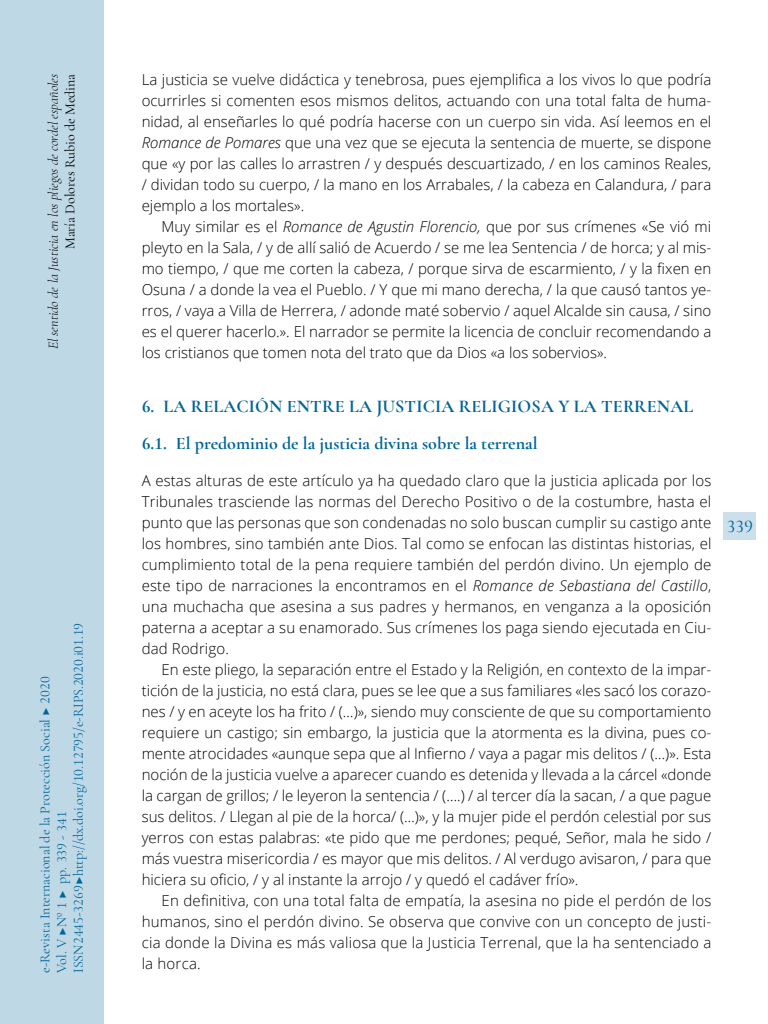
<style>
.page{position:relative;width:768px;height:1024px;background:#fff}
.page>*{position:absolute;margin:0;border:0;box-sizing:border-box;transform-origin:0 0}
.t1{font:700 18px/37.6px "Cormorant Garamond";color:#006599}
.t2{font:500 18px "Cormorant Garamond";color:#006599}
.t3{font:300 15px/21px "Open Sans";color:#000;text-align:justify}
.t4{font:14px/16.8px "Cormorant Garamond";color:#006599}
.t5{font:italic 300 14px "Cormorant Garamond";color:#000}
.t6{font:14px "Cormorant Garamond";color:#000}
.s1{font-style:italic}
</style>
<div class="page">
<div style="left:0;top:0;width:103px;height:1024px;background:#bfd8e6"></div>
<div style="left:724px;top:512px;width:32px;height:28px;background:#cce0eb"></div>
<p class="t5" style="left:45px;top:349px;width:277px;rotate:-90deg">El sentido de la Justicia en los pliegos de cordel españoles</p>
<p class="t6" style="left:62px;top:249px;width:177px;rotate:-90deg">María Dolores Rubio de Medina</p>
<p class="t4" style="left:36px;top:973px;width:352px;rotate:-90deg">e-Revista Internacional de la Protección Social ▶ 2020<br>Vol. V ▶Nº 1 ▶ pp. 339 - 341<br>ISSN 2445-3269 ▶ http://dx.doi.org/10.12795/e-RIPS.2020.i01.19</p>
<p class="t3" style="left:142px;top:69px;width:571px">La justicia se vuelve didáctica y tenebrosa, pues ejemplifica a los vivos lo que podría ocurrirles si comenten esos mismos delitos, actuando con una total falta de huma&shy;nidad, al enseñarles lo qué podría hacerse con un cuerpo sin vida. Así leemos en el <span class="s1">Romance de Pomares</span> que una vez que se ejecuta la sentencia de muerte, se dispone que «y por las calles lo arrastren / y después descuartizado, / en los caminos Reales, / dividan todo su cuerpo, / la mano en los Arrabales, / la cabeza en Calandura, / para ejemplo a los mortales».</p>
<p class="t3" style="left:142px;top:216px;width:571px;text-indent:20px">Muy similar es el <span class="s1">Romance de Agustin Florencio,</span> que por sus crímenes «Se vió mi pleyto en la Sala, / y de allí salió de Acuerdo / se me lea Sentencia / de horca; y al mis&shy;mo tiempo, / que me corten la cabeza, / porque sirva de escarmiento, / y la fixen en Osuna / a donde la vea el Pueblo. / Y que mi mano derecha, / la que causó tantos ye&shy;rros, / vaya a Villa de Herrera, / adonde maté sobervio / aquel Alcalde sin causa, / sino es el querer hacerlo.». El narrador se permite la licencia de concluir recomendando a los cristianos que tomen nota del trato que da Dios «a los sobervios».</p>
<p class="t1" style="left:142px;top:387px;width:553px">6. LA RELACIÓN ENTRE LA JUSTICIA RELIGIOSA Y LA TERRENAL<br>6.1. El predominio de la justicia divina sobre la terrenal</p>
<p class="t3" style="left:142px;top:470px;width:571px">A estas alturas de este artículo ya ha quedado claro que la justicia aplicada por los Tribunales trasciende las normas del Derecho Positivo o de la costumbre, hasta el punto que las personas que son condenadas no solo buscan cumplir su castigo ante los hombres, sino también ante Dios. Tal como se enfocan las distintas historias, el cumplimiento total de la pena requiere también del perdón divino. Un ejemplo de este tipo de narraciones la encontramos en el <span class="s1">Romance de Sebastiana del Castillo</span>, una muchacha que asesina a sus padres y hermanos, en venganza a la oposición paterna a aceptar a su enamorado. Sus crímenes los paga siendo ejecutada en Ciu&shy;dad Rodrigo.</p>
<p class="t3" style="left:142px;top:659px;width:571px;text-indent:20px">En este pliego, la separación entre el Estado y la Religión, en contexto de la impar&shy;tición de la justicia, no está clara, pues se lee que a sus familiares «les sacó los corazo&shy;nes / y en aceyte los ha frito / (…)», siendo muy consciente de que su comportamiento requiere un castigo; sin embargo, la justicia que la atormenta es la divina, pues co&shy;mente atrocidades «aunque sepa que al Infierno / vaya a pagar mis delitos / (…)». Esta noción de la justicia vuelve a aparecer cuando es detenida y llevada a la cárcel «donde la cargan de grillos; / le leyeron la sentencia / (….) / al tercer día la sacan, / a que pague sus delitos. / Llegan al pie de la horca/ (…)», y la mujer pide el perdón celestial por sus yerros con estas palabras: «te pido que me perdones; pequé, Señor, mala he sido / más vuestra misericordia / es mayor que mis delitos. / Al verdugo avisaron, / para que hiciera su oficio, / y al instante la arrojo / y quedó el cadáver frío».</p>
<p class="t3" style="left:142px;top:890px;width:571px;text-indent:20px">En definitiva, con una total falta de empatía, la asesina no pide el perdón de los humanos, sino el perdón divino. Se observa que convive con un concepto de justi&shy;cia donde la Divina es más valiosa que la Justicia Terrenal, que la ha sentenciado a la horca.</p>
<p class="t2" style="left:726px;top:515px;width:28px">339</p>
</div>
